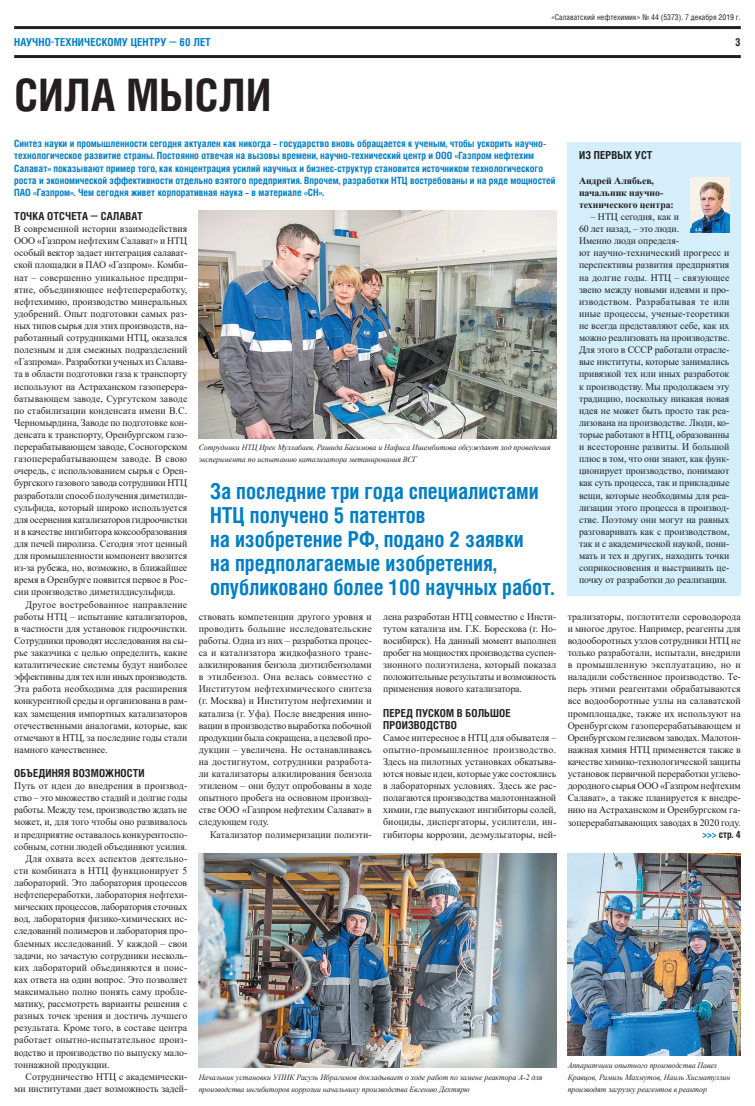
<style>
.page{position:relative;width:755px;height:1106px;background:#fff}
.page>*{position:absolute;margin:0;border:0;box-sizing:border-box;transform-origin:0 0}
.t1{font:700 44.8px "Helios Cond";letter-spacing:.01em;color:#231f20}
.t2{font:700 22px/24.2px "Helios Cond";color:#007ec5;scale:.96 1}
.t3{font:700 11px/12.1px "Helios Cond";letter-spacing:.01em;color:#231f20}
.t4{font:700 11px "Helios Cond";letter-spacing:.01em;color:#007ec5}
.t5{font:10px/12.1px "Times New Roman";letter-spacing:-.005em;color:#231f20;text-align:justify}
.t6{font:700 10px/12.1px "Helios Cond";color:#007ec5}
.t7{font:10px "Times New Roman";letter-spacing:.015em;color:#231f20}
.t8{font:700 10px/12.1px "Times New Roman";letter-spacing:-.005em;color:#231f20}
.t9{font:700 10px "Helios Cond";color:#231f20}
.t10{font:italic 8px/12.1px "Times New Roman";letter-spacing:-.005em;color:#231f20}
.t11{font:8px "Helios Cond";color:#231f20}
.s1{color:#007ec5}
</style>
<div class="page">
<div style="left:567px;top:142px;width:173px;height:453px;background:#d4effb"></div>
<hr style="left:14px;top:26px;width:726px;height:3px;background:#231f20">
<hr style="left:14px;top:55px;width:726px;height:3px;background:#231f20">
<img style="left:198px;top:211px;width:358px;height:227px">
<img style="left:567px;top:854px;width:173px;height:201px">
<img style="left:690px;top:177px;width:39px;height:55px">
<img style="left:198px;top:854px;width:358px;height:213px">
<p class="t11" style="left:550px;top:12px;width:191px">«Салаватский нефтехимик» № 44 (5373). 7 декабря 2019 г.</p>
<p class="t4" style="left:14px;top:35px;width:198px">НАУЧНО-ТЕХНИЧЕСКОМУ ЦЕНТРУ — 60 ЛЕТ</p>
<p class="t3" style="left:734px;top:36px;width:7px">3</p>
<h1 class="t1" style="left:14px;top:65px;width:258px">СИЛА МЫСЛИ</h1>
<p class="t6" style="left:14px;top:138px;width:542px">Синтез науки и промышленности сегодня актуален как никогда – государство вновь обращается к ученым, чтобы ускорить научно&shy;технологическое развитие страны. Постоянно отвечая на вызовы времени, научно-технический центр и ООО «Газпром нефтехим Салават» показывают пример того, как концентрация усилий научных и бизнес-структур становится источником технологического роста и экономической эффективности отдельно взятого предприятия. Впрочем, разработки НТЦ востребованы и на ряде мощностей ПАО «Газпром». Чем сегодня живет корпоративная наука – в материале «СН».</p>
<p class="t3" style="left:14px;top:210px;width:130px">ТОЧКА ОТСЧЕТА — САЛАВАТ</p>
<p class="t5" style="left:14px;top:222px;width:174px">В современной истории взаимодействия ООО «Газпром нефтехим Салават» и НТЦ особый вектор задает интеграция салават&shy;ской площадки в ПАО «Газпром». Комби&shy;нат – совершенно уникальное предпри&shy;ятие, объединяющее нефтепереработку, нефтехимию, производство минеральных удобрений. Опыт подготовки самых раз&shy;ных типов сырья для этих производств, на&shy;работанный сотрудниками НТЦ, оказался полезным и для смежных подразделений «Газпрома». Разработки ученых из Салава&shy;та в области подготовки газа к транспорту используют на Астраханском газоперера&shy;батывающем заводе, Сургутском заводе по стабилизации конденсата имени В.С.<br>Черномырдина, Заводе по подготовке кон&shy;денсата к транспорту, Оренбургском газо&shy;перерабатывающем заводе, Сосногорском газоперерабатывающем заводе. В свою очередь, с использованием сырья с Орен&shy;бургского газового завода сотрудники НТЦ разработали способ получения диметилди&shy;сульфида, который широко используется для осернения катализаторов гидроочистки и в качестве ингибитора коксообразования для печей пиролиза. Сегодня этот ценный для промышленности компонент ввозится из-за рубежа, но, возможно, в ближайшее время в Оренбурге появится первое в Рос&shy;сии производство диметилдисульфида.</p>
<p class="t5" style="left:14px;top:598px;width:174px;text-indent:11px">Другое востребованное направление работы НТЦ – испытание катализаторов, в частности для установок гидроочистки.<br>Сотрудники проводят исследования на сы&shy;рье заказчика с целью определить, какие каталитические системы будут наиболее эффективны для тех или иных производств.<br>Эта работа необходима для расширения конкурентной среды и организована в рам&shy;ках замещения импортных катализаторов отечественными аналогами, которые, как отмечают в НТЦ, за последние годы стали намного качественнее.</p>
<p class="t3" style="left:14px;top:767px;width:132px">ОБЪЕДИНЯЯ ВОЗМОЖНОСТИ</p>
<p class="t7" style="left:14px;top:778px;width:174px">Путь от идеи до внедрения в производ-</p>
<p class="t5" style="left:14px;top:791px;width:174px">ство – это множество стадий и долгие годы</p>
<p class="t5" style="left:14px;top:803px;width:174px">работы. Между тем, производство ждать не</p>
<p class="t5" style="left:14px;top:815px;width:174px">может, и, для того чтобы оно развивалось</p>
<p class="t5" style="left:14px;top:828px;width:174px">и предприятие оставалось конкурентоспо-</p>
<p class="t5" style="left:14px;top:840px;width:174px">собным, сотни людей объединяют усилия.</p>
<p class="t7" style="left:26px;top:851px;width:163px">Для охвата всех аспектов деятельно-</p>
<p class="t7" style="left:14px;top:863px;width:174px">сти комбината в НТЦ функционирует 5</p>
<p class="t5" style="left:14px;top:876px;width:174px">лабораторий. Это лаборатория процессов</p>
<p class="t5" style="left:14px;top:888px;width:174px">нефтепереработки, лаборатория нефтехи-</p>
<p class="t5" style="left:14px;top:900px;width:174px">мических процессов, лаборатория сточных</p>
<p class="t5" style="left:14px;top:912px;width:174px">вод, лаборатория физико-химических ис-</p>
<p class="t5" style="left:14px;top:924px;width:174px">следований полимеров и лаборатория про-</p>
<p class="t5" style="left:14px;top:936px;width:174px">блемных исследований. У каждой – свои</p>
<p class="t5" style="left:14px;top:949px;width:174px">задачи, но зачастую сотрудники несколь-</p>
<p class="t7" style="left:14px;top:960px;width:174px">ких лабораторий объединяются в поис-</p>
<p class="t5" style="left:14px;top:973px;width:174px">ках ответа на один вопрос. Это позволяет</p>
<p class="t5" style="left:14px;top:985px;width:174px">максимально полно понять саму пробле-</p>
<p class="t5" style="left:14px;top:997px;width:174px">матику, рассмотреть варианты решения с</p>
<p class="t5" style="left:14px;top:1009px;width:174px">разных точек зрения и достичь лучшего</p>
<p class="t5" style="left:14px;top:1021px;width:174px">результата. Кроме того, в составе центра</p>
<p class="t7" style="left:14px;top:1033px;width:174px">работает опытно-испытательное произ-</p>
<p class="t5" style="left:14px;top:1045px;width:174px">водство и производство по выпуску мало-</p>
<p class="t5" style="left:14px;top:1057px;width:97px">тоннажной продукции.</p>
<p class="t5" style="left:26px;top:1070px;width:163px">Сотрудничество НТЦ с академически-</p>
<p class="t5" style="left:14px;top:1082px;width:174px">ми институтами дает возможность задей-</p>
<p class="t10" style="left:198px;top:441px;width:353px">Сотрудники НТЦ Ирек Муллабаев, Рашида Басимова и Нафиса Ишембитова обсуждают ход проведения эксперимента по испытанию катализатора метанирования ВСГ</p>
<h2 class="t2" style="left:210px;top:478px;width:360px">За последние три года специалистами НТЦ получено 5 патентов<br>на изобретение РФ, подано 2 заявки<br>на предполагаемые изобретения, опубликовано более 100 научных работ.</h2>
<p class="t5" style="left:198px;top:610px;width:174px">ствовать компетенции другого уровня и проводить большие исследовательские работы. Одна из них – разработка процес&shy;са и катализатора жидкофазного транс&shy;алкилирования бензола диэтилбензолами в этилбензол. Она велась совместно с Институтом нефтехимического синтеза (г. Москва) и Институтом нефтехимии и катализа (г. Уфа). После внедрения инно&shy;вации в производство выработка побочной продукции была сокращена, а целевой про&shy;дукции – увеличена. Не останавливаясь на достигнутом, сотрудники разработа&shy;ли катализаторы алкилирования бензола этиленом – они будут опробованы в ходе опытного пробега на основном производ&shy;стве ООО «Газпром нефтехим Салават» в следующем году.</p>
<p class="t5" style="left:210px;top:828px;width:163px">Катализатор полимеризации полиэти-</p>
<p class="t5" style="left:383px;top:610px;width:174px">лена разработан НТЦ совместно с Инсти&shy;тутом катализа им. Г.К. Борескова (г. Но&shy;восибирск). На данный момент выполнен пробег на мощностях производства суспен&shy;зионного полиэтилена, который показал положительные результаты и возможность применения нового катализатора.</p>
<p class="t3" style="left:383px;top:706px;width:129px">ПЕРЕД ПУСКОМ В БОЛЬШОЕ<br>ПРОИЗВОДСТВО</p>
<p class="t5" style="left:383px;top:731px;width:174px">Самое интересное в НТЦ для обывателя – опытно-промышленное производство.<br>Здесь на пилотных установках обкатыва&shy;ются новые идеи, которые уже состоялись в лабораторных условиях. Здесь же рас&shy;полагаются производства малотоннажной химии, где выпускают ингибиторы солей, биоциды, диспергаторы, усилители, ин&shy;гибиторы коррозии, деэмульгаторы, ней-</p>
<p class="t10" style="left:198px;top:1070px;width:345px">Начальник установки УПИК Расуль Ибрагимов докладывает о ходе работ по замене реактора А-2 для производства ингибиторов коррозии начальнику производства Евгению Дехтярю</p>
<p class="t3" style="left:578px;top:149px;width:75px">ИЗ ПЕРВЫХ УСТ</p>
<p class="t8" style="left:578px;top:174px;width:96px">Андрей Алябьев, начальник научно&shy;технического центра:</p>
<p class="t5" style="left:578px;top:210px;width:152px;text-align:left;text-indent:11px">– НТЦ сегодня, как и<br>60 лет назад, – это люди.<br>Именно люди определя-<br>ют научно-технический прогресс и перспективы развития предприятия на долгие годы. НТЦ – связующее звено между новыми идеями и про&shy;изводством. Разрабатывая те или иные процессы, ученые-теоретики не всегда представляют себе, как их можно реализовать на производстве.<br>Для этого в СССР работали отрасле&shy;вые институты, которые занимались привязкой тех или иных разработок к производству. Мы продолжаем эту традицию, поскольку никакая новая идея не может быть просто так реа&shy;лизована на производстве. Люди, ко&shy;торые работают в НТЦ, образованны и всесторонне развиты. И большой плюс в том, что они знают, как функ&shy;ционирует производство, понимают как суть процесса, так и прикладные вещи, которые необходимы для реа&shy;лизации этого процесса в производ&shy;стве. Поэтому они могут на равных разговаривать как с производством, так и с академической наукой, пони&shy;мать и тех и других, находить точки соприкосновения и выстраивать це&shy;почку от разработки до реализации.</p>
<p class="t5" style="left:567px;top:610px;width:174px">трализаторы, поглотители сероводорода и многое другое. Например, реагенты для водооборотных узлов сотрудники НТЦ не только разработали, испытали, внедрили в промышленную эксплуатацию, но и наладили собственное производство. Те&shy;перь этими реагентами обрабатываются все водооборотные узлы на салаватской промплощадке, также их используют на Оренбургском газоперерабатывающем и Оренбургском гелиевом заводах. Малотон&shy;нажная химия НТЦ применяется также в качестве химико-технологической защиты установок первичной переработки углево&shy;дородного сырья ООО «Газпром нефтехим Салават», а также планируется к внедре&shy;нию на Астраханском и Оренбургском га&shy;зоперерабатывающих заводах в 2020 году.</p>
<p class="t9" style="left:702px;top:827px;width:40px"><span class="s1">&gt;&gt;&gt;</span> стр. 4</p>
<p class="t10" style="left:567px;top:1058px;width:164px">Аппаратчики опытного производства Павел<br>Кравцов, Рамиль Махмутов, Наиль Хисматуллин производят загрузку реагентов в реактор</p>
</div>
